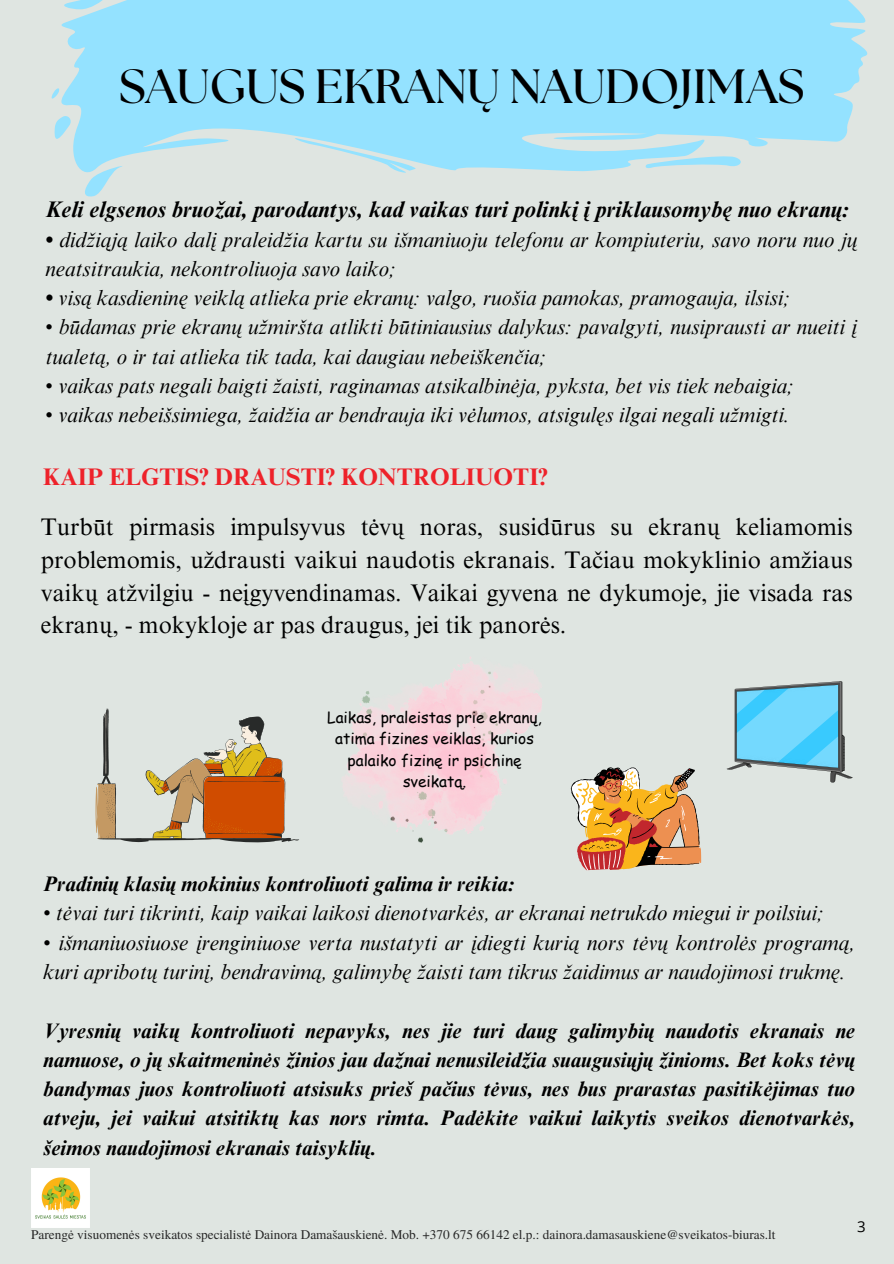
<style>
.page{position:relative;width:894px;height:1264px;background:#fff}
.page>*{position:absolute;margin:0;border:0;box-sizing:border-box;transform-origin:0 0}
.t1{font:700 48px "The Seasons";color:#000}
.t2{font:24px/32.7px "Times NRMT Pro";color:#000;text-align:justify}
.t3{font:700 24px "Times NRMT Pro";color:#ee222a}
.t4{font:italic 700 22.5px "Times NRMT Pro";color:#000}
.t5{font:italic 21px/29.2px "Times NRMT Pro";color:#000}
.t6{font:italic 700 21px/29.2px "Times NRMT Pro";color:#000;text-align:justify}
.t7{font:15.45px/21.3px "Comic Sans MS";color:#000;text-align:center}
.t8{font:15px "Open Sans";color:#000}
.t9{font:13.2px "Te X Gyre Termes";color:#272727}
.s1{font-weight:700}
.s2{font-style:normal}
</style>
<div class="page">
<div style="left:0;top:0;width:893px;height:1263px;background:#dfe5e1"></div>
<svg style="left:61px;top:0;width:807px;height:172px;fill:#94e2ff"></svg>
<svg style="left:61px;top:0;width:340px;height:11px"></svg>
<svg style="left:82px;top:161px;width:49px;height:36px"></svg>
<svg style="left:54px;top:113px;width:20px;height:34px"></svg>
<svg style="left:51px;top:88px;width:9px;height:11px"></svg>
<svg style="left:643px;top:150px;width:103px;height:22px"></svg>
<svg style="left:290px;top:137px;width:129px;height:36px"></svg>
<img style="left:31px;top:1168px;width:59px;height:59px">
<svg style="left:95px;top:708px;width:204px;height:134px"></svg>
<svg style="left:570px;top:767px;width:131px;height:103px"></svg>
<svg style="left:726px;top:681px;width:126px;height:101px"></svg>
<img style="left:343px;top:657px;width:199px;height:186px">
<h2 class="t1" style="left:119px;top:64px;width:686px">SAUGUS EKRANŲ NAUDOJIMAS</h2>
<h5 class="t4" style="left:45px;top:201px;width:805px">Keli elgsenos bruožai, parodantys, kad vaikas turi polinkį į priklausomybę nuo ekranų:</h5>
<h5 class="t5" style="left:45px;top:227px;width:813px"><span class="s1">•</span> didžiąją laiko dalį praleidžia kartu su išmaniuoju telefonu ar kompiuteriu, savo noru nuo jų neatsitraukia, nekontroliuoja savo laiko;</h5>
<h5 class="t5" style="left:45px;top:286px;width:746px"><span class="s1">•</span> visą kasdieninę veiklą atlieka prie ekranų: valgo, ruošia pamokas, pramogauja, ilsisi;</h5>
<h5 class="t5" style="left:45px;top:315px;width:813px"><span class="s2">•</span> būdamas prie ekranų užmiršta atlikti būtiniausius dalykus: pavalgyti, nusiprausti ar nueiti į tualetą, o ir tai atlieka tik tada, kai daugiau nebeiškenčia;</h5>
<h5 class="t5" style="left:45px;top:374px;width:750px"><span class="s2">•</span> vaikas pats negali baigti žaisti, raginamas atsikalbinėja, pyksta, bet vis tiek nebaigia;</h5>
<h5 class="t5" style="left:45px;top:403px;width:745px"><span class="s2">•</span> vaikas nebeišsimiega, žaidžia ar bendrauja iki vėlumos, atsigulęs ilgai negali užmigti.</h5>
<h6 class="t3" style="left:43px;top:468px;width:506px">KAIP ELGTIS? DRAUSTI? KONTROLIUOTI?</h6>
<p class="t2" style="left:41px;top:514px;width:813px">Turbūt pirmasis impulsyvus tėvų noras, susidūrus su ekranų keliamomis problemomis, uždrausti vaikui naudotis ekranais. Tačiau mokyklinio amžiaus vaikų atžvilgiu - neįgyvendinamas. Vaikai gyvena ne dykumoje, jie visada ras ekranų, - mokykloje ar pas draugus, jei tik panorės.</p>
<p class="t7" style="left:327px;top:706px;width:216px">Laikas, praleistas prie ekranų, atima fizines veiklas, kurios palaiko fizinę ir psichinę sveikatą.</p>
<h1 class="t6" style="left:43px;top:872px;width:473px">Pradinių klasių mokinius kontroliuoti galima ir reikia:</h1>
<h1 class="t5" style="left:43px;top:901px;width:782px">• tėvai turi tikrinti, kaip vaikai laikosi dienotvarkės, ar ekranai netrukdo miegui ir poilsiui;</h1>
<h1 class="t5" style="left:43px;top:930px;width:813px">• išmaniuosiuose įrenginiuose verta nustatyti ar įdiegti kurią nors tėvų kontrolės programą, kuri apribotų turinį, bendravimą, galimybę žaisti tam tikrus žaidimus ar naudojimosi trukmę.</h1>
<h5 class="t6" style="left:43px;top:1018px;width:813px">Vyresnių vaikų kontroliuoti nepavyks, nes jie turi daug galimybių naudotis ekranais ne namuose, o jų skaitmeninės žinios jau dažnai nenusileidžia suaugusiųjų žinioms. Bet koks tėvų bandymas juos kontroliuoti atsisuks prieš pačius tėvus, nes bus prarastas pasitikėjimas tuo atveju, jei vaikui atsitiktų kas nors rimta. Padėkite vaikui laikytis sveikos dienotvarkės, šeimos naudojimosi ekranais taisyklių.</h5>
<p class="t9" style="left:31px;top:1224px;width:745px">Parengė visuomenės sveikatos specialistė Dainora Damašauskienė. Mob. +370 675 66142 el.p.: dainora.damasauskiene@sveikatos-biuras.lt</p>
<h3 class="t8" style="left:857px;top:1215px;width:10px">3</h3>
</div>
